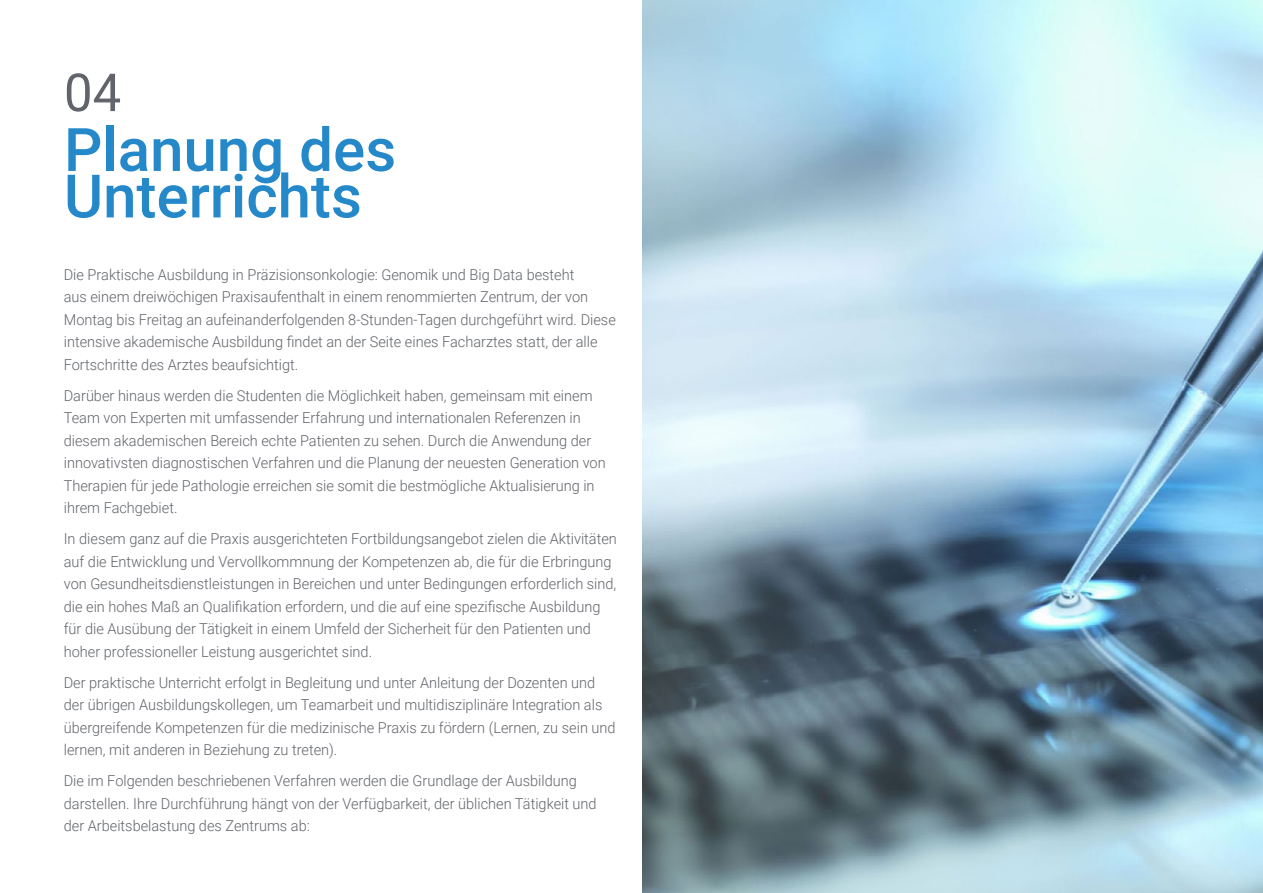
<style>
.page{position:relative;width:1263px;height:893px;background:#fff}
.page>*{position:absolute;margin:0;border:0;box-sizing:border-box;transform-origin:0 0}
.t1{font:500 60px/46.5px "Roboto";color:#2488c9}
.t2{font:52.5px "Roboto";color:#61646a}
.t3{font:300 15px/22.5px "Roboto";color:#61646a}
</style>
<div class="page">
<img style="left:642px;top:0;width:621px;height:893px">
<h2 class="t2" style="left:64px;top:56px;width:59px">04</h2>
<h1 class="t1" style="left:64px;top:124px;width:334px">Planung des<br>Unterrichts</h1>
<p class="t3" style="left:64px;top:262px;width:554px">Die Praktische Ausbildung in Präzisionsonkologie: Genomik und Big Data besteht<br>aus einem dreiwöchigen Praxisaufenthalt in einem renommierten Zentrum, der von Montag bis Freitag an aufeinanderfolgenden 8-Stunden-Tagen durchgeführt wird. Diese intensive akademische Ausbildung findet an der Seite eines Facharztes statt, der alle Fortschritte des Arztes beaufsichtigt.</p>
<p class="t3" style="left:64px;top:383px;width:543px">Darüber hinaus werden die Studenten die Möglichkeit haben, gemeinsam mit einem Team von Experten mit umfassender Erfahrung und internationalen Referenzen in diesem akademischen Bereich echte Patienten zu sehen. Durch die Anwendung der innovativsten diagnostischen Verfahren und die Planung der neuesten Generation von Therapien für jede Pathologie erreichen sie somit die bestmögliche Aktualisierung in ihrem Fachgebiet.</p>
<p class="t3" style="left:64px;top:527px;width:555px">In diesem ganz auf die Praxis ausgerichteten Fortbildungsangebot zielen die Aktivitäten auf die Entwicklung und Vervollkommnung der Kompetenzen ab, die für die Erbringung von Gesundheitsdienstleistungen in Bereichen und unter Bedingungen erforderlich sind, die ein hohes Maß an Qualifikation erfordern, und die auf eine spezifische Ausbildung für die Ausübung der Tätigkeit in einem Umfeld der Sicherheit für den Patienten und hoher professioneller Leistung ausgerichtet sind.</p>
<p class="t3" style="left:64px;top:670px;width:553px">Der praktische Unterricht erfolgt in Begleitung und unter Anleitung der Dozenten und der übrigen Ausbildungskollegen, um Teamarbeit und multidisziplinäre Integration als übergreifende Kompetenzen für die medizinische Praxis zu fördern (Lernen, zu sein und lernen, mit anderen in Beziehung zu treten).</p>
<p class="t3" style="left:64px;top:769px;width:534px">Die im Folgenden beschriebenen Verfahren werden die Grundlage der Ausbildung darstellen. Ihre Durchführung hängt von der Verfügbarkeit, der üblichen Tätigkeit und der Arbeitsbelastung des Zentrums ab:</p>
</div>
